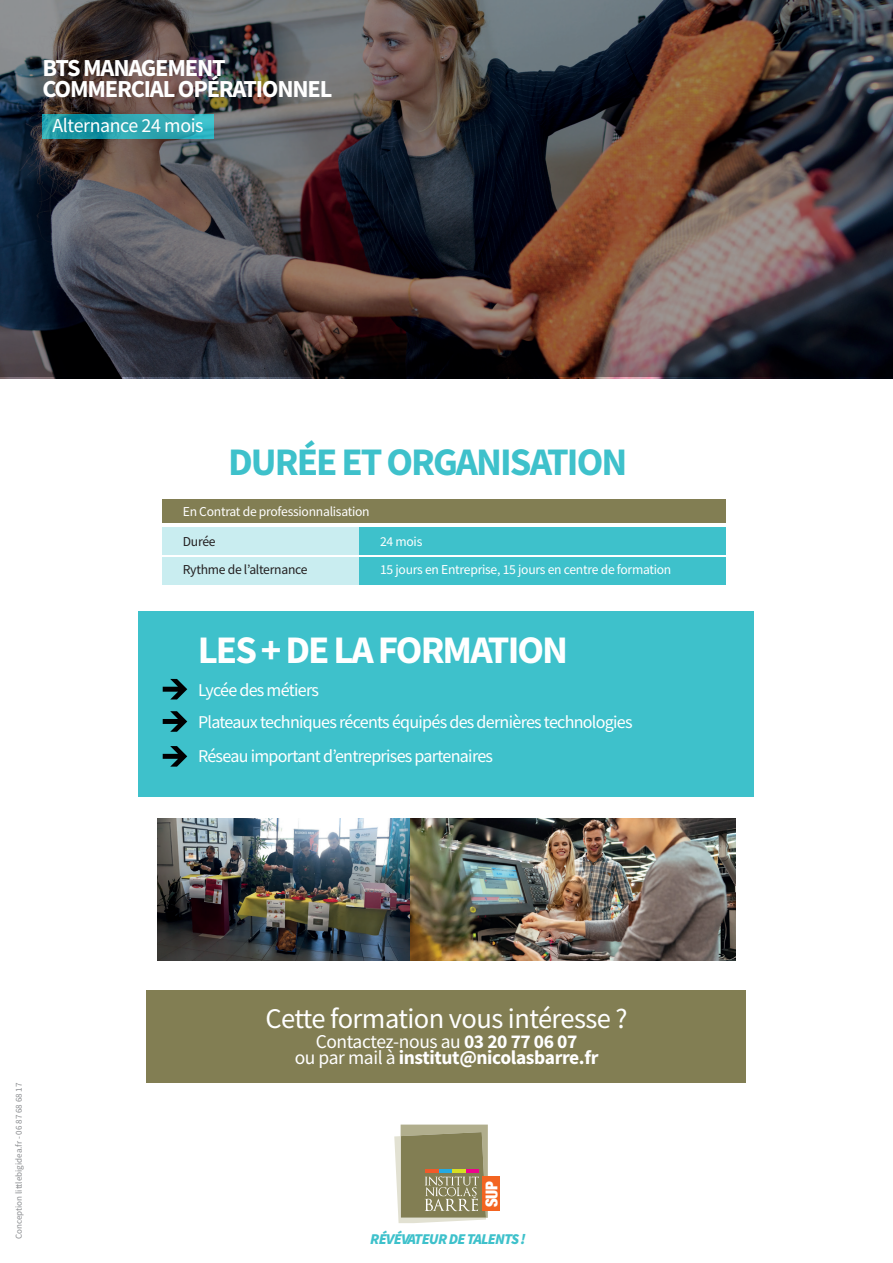
<style>
.page{position:relative;width:893px;height:1263px;background:#fff}
.page>*{position:absolute;margin:0;border:0;box-sizing:border-box;transform-origin:0 0}
.t1{font:700 39px "Source Sans Pro";letter-spacing:-.05em;color:#3ec1cb}
.t2{font:700 39px "Source Sans Pro";letter-spacing:-.05em;color:#fff}
.t3{font:28.5px "Source Sans Pro";letter-spacing:-.02em;color:#fff}
.t4{font:700 24.45px "Source Sans Pro";letter-spacing:-.05em;color:#fff}
.t5{font:19.95px "Source Sans Pro";letter-spacing:-.02em;color:#fff}
.t6{font:700 19.5px "Source Sans Pro";letter-spacing:-.02em;color:#fff}
.t7{font:19.5px "Source Sans Pro";letter-spacing:-.02em;color:#fff}
.t8{font:18px "Source Sans Pro";letter-spacing:-.04em;color:#fff}
.t9{font:900 condensed 16.35px "Helvetica Neue";color:#fff}
.t10{font:italic 900 15px "Source Sans Pro";letter-spacing:-.05em;color:#3ec1cb}
.t11{font:13.65px "Source Sans Pro";letter-spacing:-.02em;color:#fff}
.t12{font:13.65px "Source Sans Pro";letter-spacing:-.02em;color:#231f20}
.t13{font:9px "Source Sans Pro";color:#8a8c8f}
.s1{font-weight:700}
.s2{font-weight:400}
</style>
<div class="page">
<img style="left:0;top:0;width:893px;height:377px">
<div style="left:163px;top:527px;width:196px;height:28px;background:#c9edf0"></div>
<div style="left:359px;top:527px;width:367px;height:28px;background:#3ec1cb"></div>
<div style="left:163px;top:557px;width:196px;height:27px;background:#c9edf0"></div>
<div style="left:359px;top:557px;width:367px;height:27px;background:#3ec1cb"></div>
<div style="left:163px;top:500px;width:563px;height:23px;background:#827e53"></div>
<div style="left:139px;top:611px;width:615px;height:185px;background:#3ec1cb"></div>
<svg style="left:163px;top:679px;width:24px;height:20px"></svg>
<svg style="left:163px;top:711px;width:24px;height:21px"></svg>
<svg style="left:163px;top:746px;width:24px;height:21px"></svg>
<svg style="left:43px;top:115px;width:171px;height:24px"></svg>
<svg style="left:394px;top:1124px;width:94px;height:99px"></svg>
<div style="left:483px;top:1176px;width:17px;height:35px;background:#f36421"></div>
<img style="left:158px;top:818px;width:252px;height:142px">
<img style="left:410px;top:818px;width:325px;height:142px">
<div style="left:147px;top:990px;width:599px;height:93px;background:#827e53"></div>
<p class="t4" style="left:43px;top:51px;width:185px">BTS MANAGEMENT</p>
<p class="t4" style="left:43px;top:73px;width:291px">COMMERCIAL OPÉRATIONNEL</p>
<p class="t5" style="left:52px;top:113px;width:153px">Alternance 24 mois</p>
<p class="t13" style="left:13px;top:1239px;width:158px;rotate:-90deg">Conception littlebigidea.fr - 06 87 68 68 17</p>
<p class="t1" style="left:228px;top:436px;width:401px">DURÉE ET ORGANISATION</p>
<p class="t11" style="left:183px;top:503px;width:188px">En Contrat de professionnalisation</p>
<p class="t12" style="left:183px;top:533px;width:34px">Durée</p>
<p class="t11" style="left:380px;top:533px;width:44px">24 mois</p>
<p class="t12" style="left:183px;top:560px;width:126px">Rythme de l’alternance</p>
<p class="t11" style="left:380px;top:560px;width:293px">15 jours en Entreprise, 15 jours en centre de formation</p>
<p class="t2" style="left:198px;top:623px;width:372px">LES + DE LA FORMATION</p>
<p class="t8" style="left:198px;top:678px;width:123px">Lycée des métiers</p>
<p class="t8" style="left:198px;top:711px;width:436px">Plateaux techniques récents équipés des dernières technologies</p>
<p class="t8" style="left:198px;top:744px;width:297px">Réseau important d’entreprises partenaires</p>
<p class="t3" style="left:265px;top:1000px;width:364px">Cette formation vous intéresse ?</p>
<p class="t7" style="left:316px;top:1029px;width:263px">Contactez-nous au <span class="s1">03 20 77 06 07</span></p>
<p class="t6" style="left:295px;top:1044px;width:305px"><span class="s2">ou par mail à</span> institut@nicolasbarre.fr</p>
<p class="t9" style="left:478px;top:1207px;width:28px;rotate:-90deg">SUP</p>
<p class="t10" style="left:370px;top:1228px;width:157px">RÉVÉVATEUR DE TALENTS !</p>
</div>
